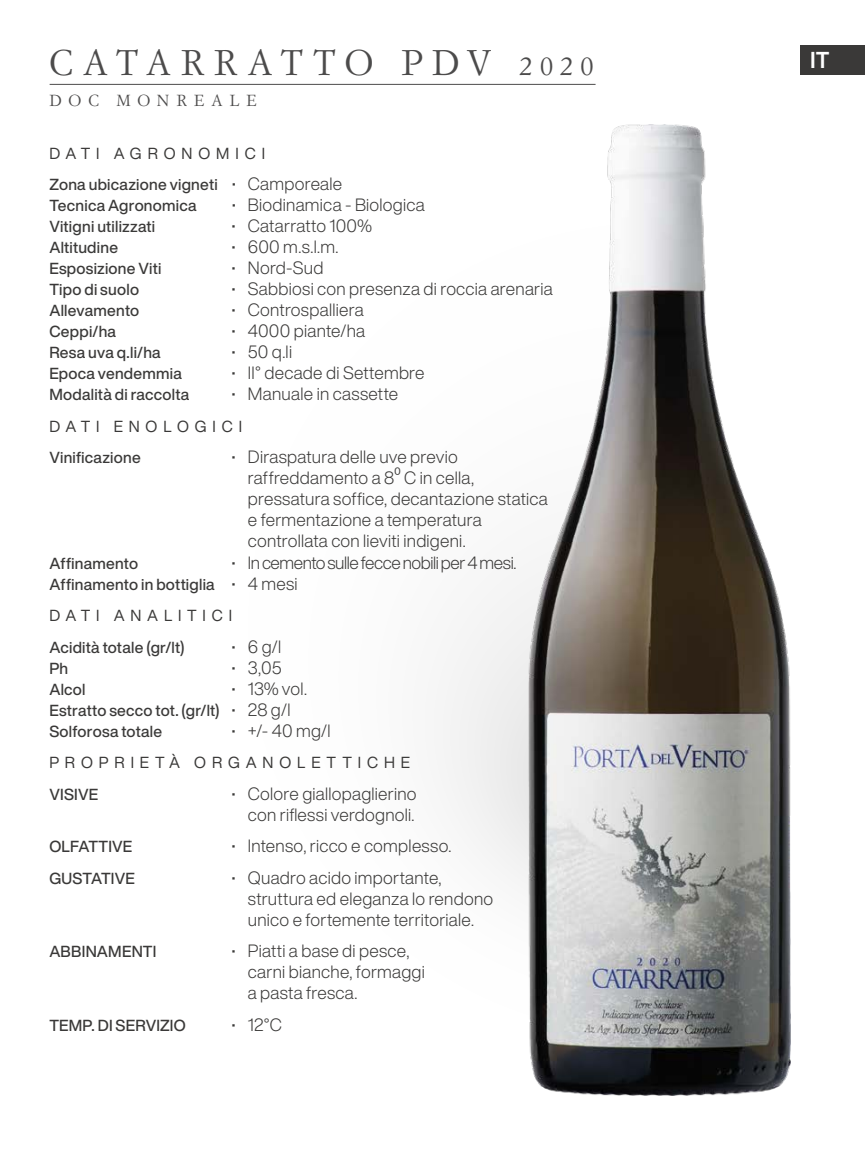
<style>
.page{position:relative;width:865px;height:1170px;background:#fff}
.page>*{position:absolute;margin:0;border:0;box-sizing:border-box;transform-origin:0 0}
.t1{font:35px "Simoncini Garamond Std";letter-spacing:.255em;color:#4c4b4b}
.t2{font:26.25px "Simoncini Garamond Std";color:#4c4b4b}
.t3{font:800 22.75px "Avenir LT Std";color:#fff}
.t4{font:300 17.5px/21px "Helvetica Now Display";letter-spacing:.015em;color:#3a3938}
.t5{font:300 17.5px "Helvetica Now Display";letter-spacing:-.025em;color:#3a3938}
.t6{font:500 15.75px/31.5px "Helvetica Now Display";letter-spacing:.015em;color:#3a3938}
.t7{font:15.75px "Helvetica Now Display";letter-spacing:.375em;color:#3a3938}
.t8{font:15.75px "Simoncini Garamond Std";letter-spacing:.445em;color:#4c4b4b}
.s1{font-weight:400}
.s2{font-weight:300;font-size:17.5px}
.s3{font-weight:500;font-size:15.75px}
</style>
<div class="page">
<svg style="left:443px;top:578px;width:86px;height:369px"></svg>
<img style="left:529px;top:124px;width:261px;height:971px">
<div style="left:800px;top:45px;width:65px;height:29px;background:#3a3938"></div>
<hr style="left:50px;top:84px;width:545px;height:1px;background:#4c4b4b">
<h1 class="t1" style="left:49px;top:41px;width:443px">CATARRATTO PDV</h1>
<h3 class="t3" style="left:809px;top:46px;width:21px">IT</h3>
<h2 class="t2" style="left:520px;top:49px;width:75px">2020</h2>
<p class="t8" style="left:49px;top:91px;width:209px">DOC MONREALE</p>
<p class="t6" style="left:49px;top:137px;width:294px"><span class="s1">DATI AGRONOMICI<br></span>Zona ubicazione vigneti ∙ <span class="s2">Camporeale</span></p>
<p class="t6" style="left:49px;top:190px;width:149px">Tecnica Agronomica</p>
<p class="t4" style="left:230px;top:194px;width:197px"><span class="s3">∙</span> Biodinamica - Biologica</p>
<p class="t6" style="left:49px;top:211px;width:107px">Vitigni utilizzati</p>
<p class="t4" style="left:230px;top:215px;width:144px"><span class="s3">∙</span> Catarratto 100%</p>
<p class="t6" style="left:49px;top:232px;width:70px">Altitudine</p>
<p class="t4" style="left:230px;top:236px;width:110px"><span class="s3">∙</span> 600 m.s.l.m.</p>
<p class="t6" style="left:49px;top:253px;width:114px">Esposizione Viti</p>
<p class="t4" style="left:230px;top:257px;width:95px"><span class="s3">∙</span> Nord-Sud</p>
<p class="t6" style="left:49px;top:274px;width:91px">Tipo di suolo</p>
<p class="t4" style="left:230px;top:278px;width:325px"><span class="s3">∙</span> Sabbiosi con presenza di roccia arenaria</p>
<p class="t6" style="left:49px;top:295px;width:91px">Allevamento</p>
<p class="t4" style="left:230px;top:299px;width:135px"><span class="s3">∙</span> Controspalliera</p>
<p class="t6" style="left:49px;top:316px;width:68px">Ceppi/ha</p>
<p class="t4" style="left:230px;top:320px;width:137px"><span class="s3">∙</span> 4000 piante/ha</p>
<p class="t6" style="left:49px;top:337px;width:113px">Resa uva q.li/ha</p>
<p class="t4" style="left:230px;top:341px;width:64px"><span class="s3">∙</span> 50 q.li</p>
<p class="t6" style="left:49px;top:358px;width:134px">Epoca vendemmia</p>
<p class="t4" style="left:230px;top:362px;width:196px"><span class="s3">∙</span> II° decade di Settembre</p>
<p class="t6" style="left:49px;top:379px;width:141px">Modalità di raccolta</p>
<p class="t4" style="left:230px;top:383px;width:170px"><span class="s3">∙</span> Manuale in cassette</p>
<p class="t7" style="left:49px;top:415px;width:194px">DATI ENOLOGICI</p>
<p class="t6" style="left:49px;top:442px;width:93px">Vinificazione</p>
<p class="t4" style="left:248px;top:446px;width:301px;text-indent:-18px"><span class="s3">∙</span> Diraspatura delle uve previo raffreddamento a 80 C in cella, pressatura soffice, decantazione statica e fermentazione a temperatura controllata con lieviti indigeni.</p>
<p class="t6" style="left:49px;top:547px;width:90px">Affinamento</p>
<p class="t5" style="left:230px;top:550px;width:288px"><span class="s3">∙</span> In cemento sulle fecce nobili per 4 mesi.</p>
<p class="t6" style="left:49px;top:568px;width:250px">Affinamento in bottiglia ∙ <span class="s2">4 mesi<br></span><span class="s1">DATI ANALITICI</span></p>
<p class="t6" style="left:49px;top:631px;width:137px">Acidità totale (gr/lt)</p>
<p class="t4" style="left:230px;top:635px;width:53px"><span class="s3">∙</span> 6 g/l</p>
<p class="t6" style="left:49px;top:652px;width:20px">Ph</p>
<p class="t4" style="left:230px;top:656px;width:54px"><span class="s3">∙</span> 3,05</p>
<p class="t6" style="left:49px;top:673px;width:38px">Alcol</p>
<p class="t4" style="left:230px;top:677px;width:79px"><span class="s3">∙</span> 13% vol.</p>
<p class="t6" style="left:49px;top:699px;width:242px;line-height:21px">Estratto secco tot. (gr/lt) ∙ <span class="s2">28 g/l<br></span>Solforosa totale</p>
<p class="t4" style="left:230px;top:719px;width:102px"><span class="s3">∙</span> +/- 40 mg/l</p>
<p class="t7" style="left:49px;top:751px;width:362px">PROPRIETÀ ORGANOLETTICHE</p>
<p class="t6" style="left:49px;top:778px;width:50px">VISIVE</p>
<p class="t4" style="left:230px;top:782px;width:188px;text-align:right"><span class="s3">∙</span> Colore giallopaglierino con riflessi verdognoli.</p>
<p class="t6" style="left:49px;top:830px;width:84px">OLFATTIVE</p>
<p class="t4" style="left:230px;top:835px;width:223px"><span class="s3">∙</span> Intenso, ricco e complesso.</p>
<p class="t6" style="left:49px;top:862px;width:87px">GUSTATIVE</p>
<p class="t4" style="left:248px;top:866px;width:247px;text-indent:-18px"><span class="s3">∙</span> Quadro acido importante, struttura ed eleganza lo rendono unico e fortemente territoriale.</p>
<p class="t6" style="left:49px;top:935px;width:109px">ABBINAMENTI</p>
<p class="t4" style="left:248px;top:940px;width:178px;text-indent:-18px"><span class="s3">∙</span> Piatti a base di pesce, carni bianche, formaggi a pasta fresca.</p>
<p class="t6" style="left:49px;top:1009px;width:138px">TEMP. DI SERVIZIO</p>
<p class="t4" style="left:230px;top:1013px;width:54px"><span class="s3">∙</span> 12°C</p>
</div>
